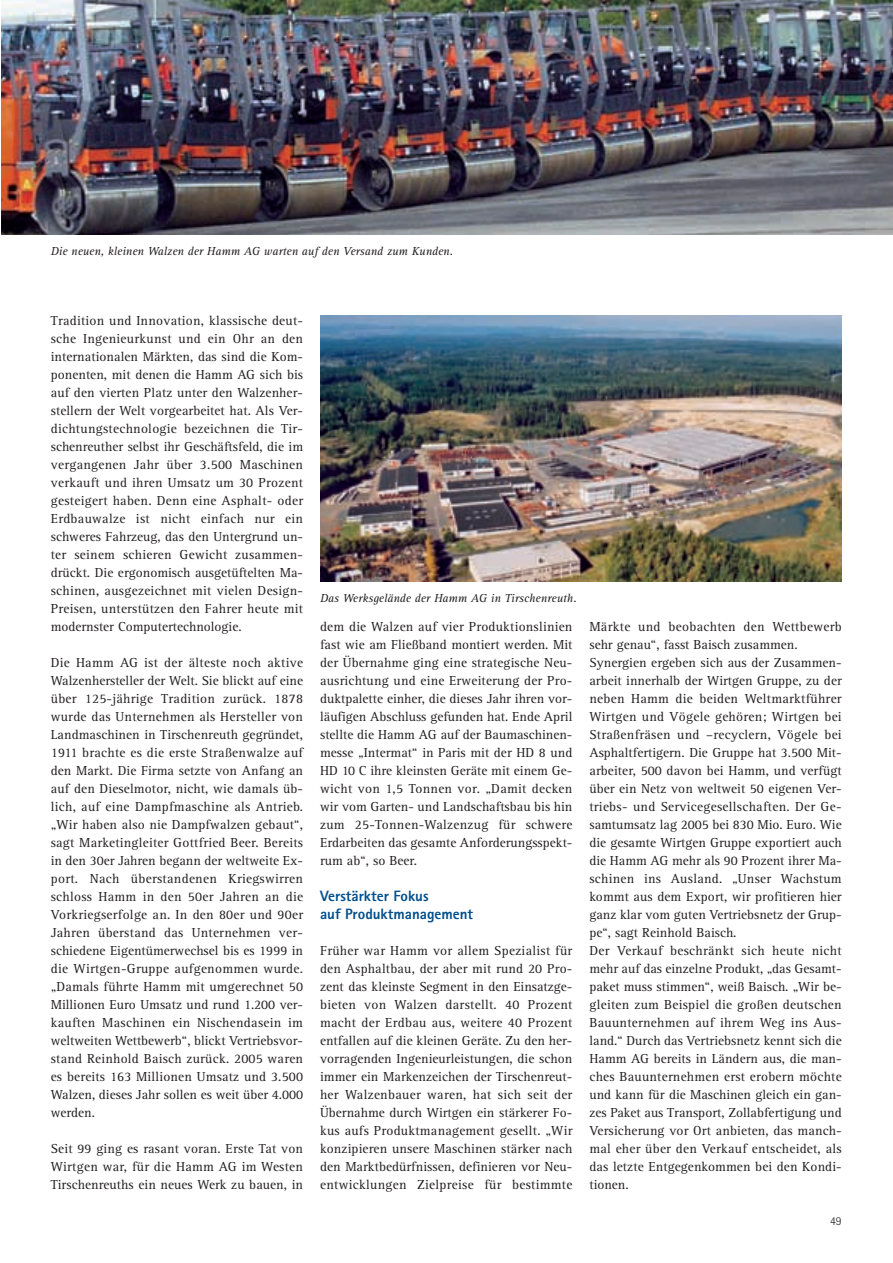
<style>
.page{position:relative;width:893px;height:1263px;background:#fff}
.page>*{position:absolute;margin:0;border:0;box-sizing:border-box;transform-origin:0 0}
.t1{font:800 15px/18px "AT Rotis Sans Serif";color:#004e8b}
.t2{font:13.5px/18px "AT Rotis Serif";letter-spacing:.005em;color:#231f20;text-align:justify}
.t3{font:italic 12px "AT Rotis Serif";color:#231f20}
.t4{font:300 12px "AT Rotis Sans Serif";color:#231f20}
</style>
<div class="page">
<img style="left:1px;top:0;width:892px;height:582px">
<p class="t3" style="left:51px;top:246px;width:404px">Die neuen, kleinen Walzen der Hamm AG warten auf den Versand zum Kunden.</p>
<p class="t2" style="left:51px;top:313px;width:254px">Tradition und Innovation, klassische deut&shy;sche Ingenieurkunst und ein Ohr an den internationalen Märkten, das sind die Kom&shy;ponenten, mit denen die Hamm AG sich bis auf den vierten Platz unter den Walzenher&shy;stellern der Welt vorgearbeitet hat. Als Ver&shy;dichtungstechnologie bezeichnen die Tir&shy;schenreuther selbst ihr Geschäftsfeld, die im vergangenen Jahr über 3.500 Maschinen verkauft und ihren Umsatz um 30 Prozent gesteigert haben. Denn eine Asphalt- oder Erdbauwalze ist nicht einfach nur ein schweres Fahrzeug, das den Untergrund un&shy;ter seinem schieren Gewicht zusammen&shy;drückt. Die ergonomisch ausgetüftelten Ma&shy;schinen, ausgezeichnet mit vielen Design-Preisen, unterstützen den Fahrer heute mit modernster Computertechnologie.</p>
<p class="t2" style="left:51px;top:655px;width:254px">Die Hamm AG ist der älteste noch aktive Walzenhersteller der Welt. Sie blickt auf eine über 125-jährige Tradition zurück. 1878 wurde das Unternehmen als Hersteller von Landmaschinen in Tirschenreuth gegründet, 1911 brachte es die erste Straßenwalze auf den Markt. Die Firma setzte von Anfang an auf den Dieselmotor, nicht, wie damals üb&shy;lich, auf eine Dampfmaschine als Antrieb. „Wir haben also nie Dampfwalzen gebaut“, sagt Marketingleiter Gottfried Beer. Bereits in den 30er Jahren begann der weltweite Ex&shy;port. Nach überstandenen Kriegswirren schloss Hamm in den 50er Jahren an die Vorkriegserfolge an. In den 80er und 90er Jahren überstand das Unternehmen ver&shy;schiedene Eigentümerwechsel bis es 1999 in die Wirtgen-Gruppe aufgenommen wurde. „Damals führte Hamm mit umgerechnet 50<br>Millionen Euro Umsatz und rund 1.200 ver&shy;kauften Maschinen ein Nischendasein im weltweiten Wettbewerb“, blickt Vertriebsvor&shy;stand Reinhold Baisch zurück. 2005 waren es bereits 163 Millionen Umsatz und 3.500<br>Walzen, dieses Jahr sollen es weit über 4.000 werden.</p>
<p class="t2" style="left:51px;top:1141px;width:254px">Seit 99 ging es rasant voran. Erste Tat von Wirtgen war, für die Hamm AG im Westen Tirschenreuths ein neues Werk zu bauen, in</p>
<p class="t3" style="left:320px;top:593px;width:258px">Das Werksgelände der Hamm AG in Tirschenreuth.</p>
<p class="t2" style="left:320px;top:619px;width:254px">dem die Walzen auf vier Produktionslinien fast wie am Fließband montiert werden. Mit der Übernahme ging eine strategische Neu&shy;ausrichtung und eine Erweiterung der Pro&shy;duktpalette einher, die dieses Jahr ihren vor&shy;läufigen Abschluss gefunden hat. Ende April stellte die Hamm AG auf der Baumaschinen&shy;messe „Intermat“ in Paris mit der HD 8 und HD 10 C ihre kleinsten Geräte mit einem Ge&shy;wicht von 1,5 Tonnen vor. „Damit decken wir vom Garten- und Landschaftsbau bis hin zum 25-Tonnen-Walzenzug für schwere Erdarbeiten das gesamte Anforderungsspekt&shy;rum ab“, so Beer.</p>
<p class="t1" style="left:320px;top:888px;width:154px">Verstärkter Fokus<br>auf Produktmanagement</p>
<p class="t2" style="left:320px;top:943px;width:254px">Früher war Hamm vor allem Spezialist für den Asphaltbau, der aber mit rund 20 Pro&shy;zent das kleinste Segment in den Einsatzge&shy;bieten von Walzen darstellt. 40 Prozent macht der Erdbau aus, weitere 40 Prozent entfallen auf die kleinen Geräte. Zu den her&shy;vorragenden Ingenieurleistungen, die schon immer ein Markenzeichen der Tirschenreut&shy;her Walzenbauer waren, hat sich seit der Übernahme durch Wirtgen ein stärkerer Fo&shy;kus aufs Produktmanagement gesellt. „Wir konzipieren unsere Maschinen stärker nach den Marktbedürfnissen, definieren vor Neu&shy;entwicklungen Zielpreise für bestimmte</p>
<p class="t2" style="left:589px;top:619px;width:254px;text-align:left">Märkte und beobachten den Wettbewerb sehr genau“, fasst Baisch zusammen.<br>Synergien ergeben sich aus der Zusammen&shy;arbeit innerhalb der Wirtgen Gruppe, zu der neben Hamm die beiden Weltmarktführer Wirtgen und Vögele gehören; Wirtgen bei Straßenfräsen und –recyclern, Vögele bei Asphaltfertigern. Die Gruppe hat 3.500 Mit&shy;arbeiter, 500 davon bei Hamm, und verfügt über ein Netz von weltweit 50 eigenen Ver&shy;triebs- und Servicegesellschaften. Der Ge&shy;samtumsatz lag 2005 bei 830 Mio. Euro. Wie die gesamte Wirtgen Gruppe exportiert auch die Hamm AG mehr als 90 Prozent ihrer Ma&shy;schinen ins Ausland. „Unser Wachstum kommt aus dem Export, wir profitieren hier ganz klar vom guten Vertriebsnetz der Grup&shy;pe“, sagt Reinhold Baisch.<br>Der Verkauf beschränkt sich heute nicht mehr auf das einzelne Produkt, „das Gesamt&shy;paket muss stimmen“, weiß Baisch. „Wir be&shy;gleiten zum Beispiel die großen deutschen Bauunternehmen auf ihrem Weg ins Aus&shy;land.“ Durch das Vertriebsnetz kennt sich die Hamm AG bereits in Ländern aus, die man&shy;ches Bauunternehmen erst erobern möchte und kann für die Maschinen gleich ein gan&shy;zes Paket aus Transport, Zollabfertigung und Versicherung vor Ort anbieten, das manch&shy;mal eher über den Verkauf entscheidet, als das letzte Entgegenkommen bei den Kondi&shy;tionen.</p>
<p class="t4" style="left:830px;top:1216px;width:13px">49</p>
</div>
